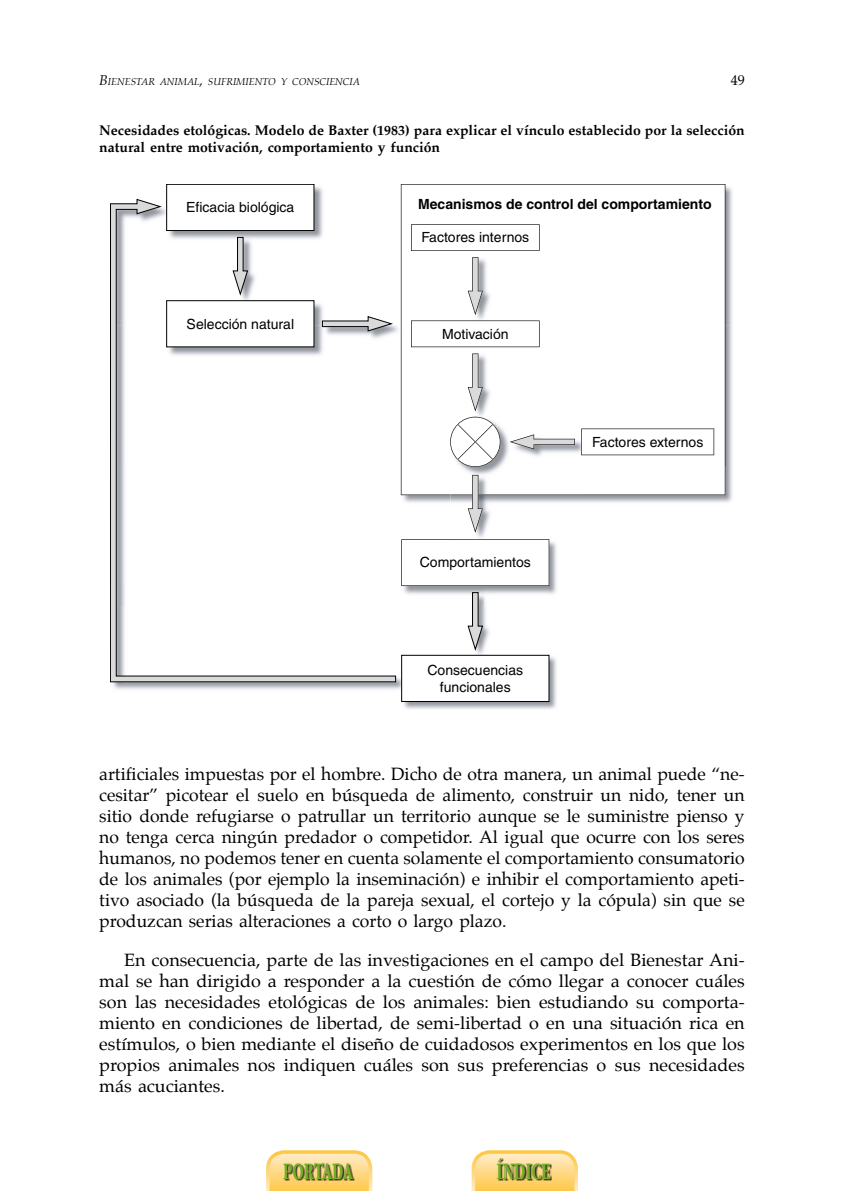
<style>
.page{position:relative;width:844px;height:1191px;background:#fff}
.page>*{position:absolute;margin:0;border:0;box-sizing:border-box;transform-origin:0 0}
.capitulo{font:700 24.5px "ITC Garamond Std";color:#74af27;scale:.58 1}
.capitulo-2{font:700 24.5px "ITC Garamond Std";color:#74af27;scale:.6 1}
.txt{font:17.5px/21px "Palatino";color:#000;text-align:justify}
.tablatitulo{font:700 14px/16.8px "Palatino";color:#000}
.t1{font:14px/16.6px "Helvetica";color:#000;text-align:center}
.t2{font:700 14px "Helvetica";color:#000}
.t3{font:14px "Palatino";color:#000}
.t4{font:italic 9.8px "Palatino";color:#000}
.s1{font-size:14px}
</style>
<div class="page">
<svg style="left:471px;top:1150px;width:107px;height:41px;background:#ecca7d"></svg>
<svg style="left:266px;top:1150px;width:107px;height:41px;background:#e7c57a"></svg>
<img style="left:136px;top:184px;width:265px;height:282px">
<img style="left:725px;top:184px;width:8px;height:282px">
<img style="left:400px;top:466px;width:84px;height:141px">
<img style="left:548px;top:466px;width:185px;height:128px">
<img style="left:484px;top:586px;width:64px;height:21px">
<img style="left:110px;top:607px;width:447px;height:102px">
<svg style="left:401px;top:184px;width:324px;height:311px"></svg>
<img style="left:450px;top:257px;width:136px;height:284px">
<img style="left:450px;top:494px;width:136px;height:1px">
<svg style="left:509px;top:434px;width:65px;height:15px"></svg>
<svg style="left:110px;top:199px;width:286px;height:483px"></svg>
<div style="left:166px;top:184px;width:148px;height:47px;background:#fff;border:1px solid #000"></div>
<svg style="left:411px;top:224px;width:128px;height:27px"></svg>
<div style="left:422px;top:232px;width:106px;height:10px;background:#fff"></div>
<svg style="left:467px;top:353px;width:15px;height:58px"></svg>
<div style="left:166px;top:300px;width:148px;height:47px;background:#fff;border:1px solid #000"></div>
<svg style="left:411px;top:257px;width:128px;height:90px"></svg>
<div style="left:443px;top:329px;width:49px;height:10px;background:#fff"></div>
<div style="left:493px;top:328px;width:7px;height:11px;background:#fff"></div>
<div style="left:501px;top:331px;width:6px;height:8px;background:#fff"></div>
<svg style="left:467px;top:475px;width:15px;height:58px"></svg>
<svg style="left:467px;top:592px;width:16px;height:59px"></svg>
<svg style="left:401px;top:539px;width:148px;height:47px"></svg>
<div style="left:420px;top:557px;width:110px;height:13px;background:#fff"></div>
<div style="left:401px;top:655px;width:148px;height:47px;background:#fff;border:1px solid #000"></div>
<svg style="left:581px;top:428px;width:133px;height:27px"></svg>
<div style="left:593px;top:437px;width:109px;height:10px;background:#fff"></div>
<svg style="left:450px;top:417px;width:50px;height:50px"></svg>
<p class="t4" style="left:99px;top:74px;width:262px"><span class="s1">B</span>IENESTAR ANIMAL<span class="s1">,</span> SUFRIMIENTO Y CONSCIENCIA</p>
<p class="t3" style="left:730px;top:69px;width:15px">49</p>
<p class="tablatitulo" style="left:99px;top:121px;width:646px">Necesidades etológicas. Modelo de Baxter (1983) para explicar el vínculo establecido por la selección natural entre motivación, comportamiento y función</p>
<p class="t1" style="left:186px;top:198px;width:110px">Eficacia biológica</p>
<p class="t1" style="left:187px;top:315px;width:109px">Selección natural</p>
<p class="t2" style="left:418px;top:195px;width:295px">Mecanismos de control del comportamiento</p>
<p class="t1" style="left:421px;top:228px;width:109px">Factores internos</p>
<p class="t1" style="left:442px;top:325px;width:68px">Motivación</p>
<p class="t1" style="left:419px;top:554px;width:113px">Comportamientos</p>
<p class="t1" style="left:427px;top:662px;width:97px">Consecuencias funcionales</p>
<p class="t1" style="left:592px;top:433px;width:113px">Factores externos</p>
<p class="txt" style="left:99px;top:763px;width:646px">artificiales impuestas por el hombre. Dicho de otra manera, un animal puede “ne&shy;cesitar” picotear el suelo en búsqueda de alimento, construir un nido, tener un sitio donde refugiarse o patrullar un territorio aunque se le suministre pienso y no tenga cerca ningún predador o competidor. Al igual que ocurre con los seres humanos, no podemos tener en cuenta solamente el comportamiento consumatorio de los animales (por ejemplo la inseminación) e inhibir el comportamiento apeti&shy;tivo asociado (la búsqueda de la pareja sexual, el cortejo y la cópula) sin que se produzcan serias alteraciones a corto o largo plazo.</p>
<p class="txt" style="left:99px;top:949px;width:646px;text-indent:25px">En consecuencia, parte de las investigaciones en el campo del Bienestar Ani&shy;mal se han dirigido a responder a la cuestión de cómo llegar a conocer cuáles son las necesidades etológicas de los animales: bien estudiando su comporta&shy;miento en condiciones de libertad, de semi-libertad o en una situación rica en estímulos, o bien mediante el diseño de cuidadosos experimentos en los que los propios animales nos indiquen cuáles son sus preferencias o sus necesidades más acuciantes.</p>
<p class="capitulo" style="left:283px;top:1157px;width:122px">PORTADA</p>
<p class="capitulo-2" style="left:496px;top:1157px;width:91px">ÍNDICE</p>
</div>
